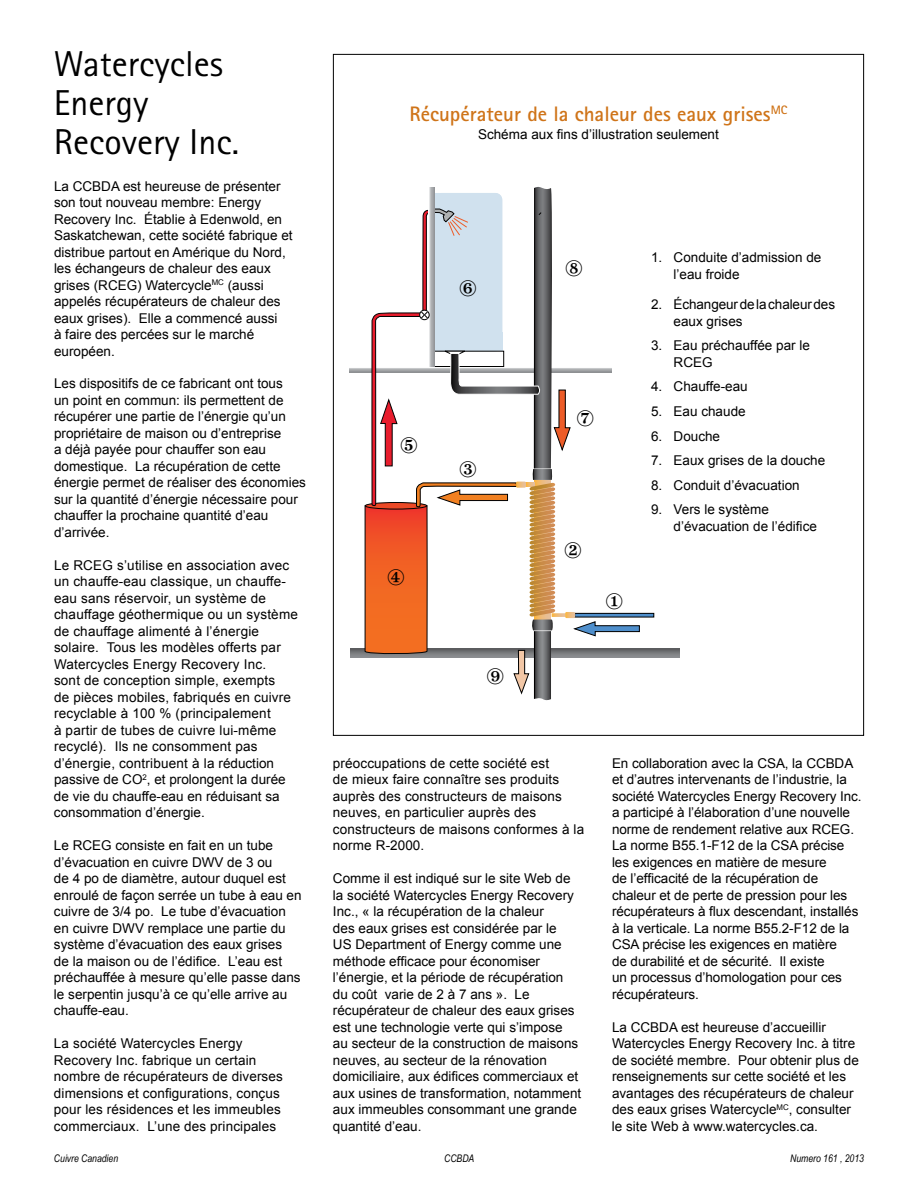
<style>
.page{position:relative;width:918px;height:1188px;background:#fff}
.page>*{position:absolute;margin:0;border:0;box-sizing:border-box;transform-origin:0 0}
.t1{font:36px/39px "Rotis Sans Serif Pro";color:#000}
.t2{font:700 21px "Rotis Sans Serif Pro";color:#cf7419}
.t3{font:13.5px/16.5px "Arial";color:#000}
.t4{font:italic 10.5px "Arial Narrow";color:#000}
</style>
<div class="page">
<svg style="left:349px;top:368px;width:16px;height:5px"></svg>
<div style="left:574px;top:613px;width:80px;height:4px;border:1px solid #000"></div>
<svg style="left:351px;top:649px;width:328px;height:8px"></svg>
<svg style="left:365px;top:187px;width:275px;height:514px"></svg>
<h1 class="t1" style="left:54px;top:44px;width:187px">Watercycles<br>Energy<br>Recovery Inc.</h1>
<p class="t3" style="left:54px;top:178px;width:240px">La CCBDA est heureuse de présenter son tout nouveau membre: Energy Recovery Inc. Établie à Edenwold, en Saskatchewan, cette société fabrique et distribue partout en Amérique du Nord, les échangeurs de chaleur des eaux grises (RCEG) Watercycle<sup>MC</sup> (aussi appelés récupérateurs de chaleur des eaux grises). Elle a commencé aussi<br>à faire des percées sur le marché européen.</p>
<p class="t3" style="left:54px;top:376px;width:253px">Les dispositifs de ce fabricant ont tous<br>un point en commun: ils permettent de récupérer une partie de l’énergie qu’un propriétaire de maison ou d’entreprise<br>a déjà payée pour chauffer son eau domestique. La récupération de cette énergie permet de réaliser des économies sur la quantité d’énergie nécessaire pour chauffer la prochaine quantité d’eau d’arrivée.</p>
<p class="t3" style="left:54px;top:557px;width:245px">Le RCEG s’utilise en association avec un chauffe-eau classique, un chauffe&shy;eau sans réservoir, un système de chauffage géothermique ou un système de chauffage alimenté à l’énergie solaire. Tous les modèles offerts par Watercycles Energy Recovery Inc.<br>sont de conception simple, exempts<br>de pièces mobiles, fabriqués en cuivre recyclable à 100 % (principalement<br>à partir de tubes de cuivre lui-même recyclé). Ils ne consomment pas d’énergie, contribuent à la réduction passive de CO<sup>2</sup>, et prolongent la durée de vie du chauffe-eau en réduisant sa consommation d’énergie.</p>
<p class="t3" style="left:54px;top:837px;width:249px">Le RCEG consiste en fait en un tube d’évacuation en cuivre DWV de 3 ou<br>de 4 po de diamètre, autour duquel est enroulé de façon serrée un tube à eau en cuivre de 3/4 po. Le tube d’évacuation en cuivre DWV remplace une partie du système d’évacuation des eaux grises<br>de la maison ou de l’édifice. L’eau est préchauffée à mesure qu’elle passe dans le serpentin jusqu’à ce qu’elle arrive au chauffe-eau.</p>
<p class="t3" style="left:54px;top:1035px;width:230px">La société Watercycles Energy Recovery Inc. fabrique un certain nombre de récupérateurs de diverses dimensions et configurations, conçus pour les résidences et les immeubles commerciaux. L’une des principales</p>
<h2 class="t2" style="left:410px;top:101px;width:379px">Récupérateur de la chaleur des eaux grises<sup>MC</sup></h2>
<p class="t3" style="left:478px;top:126px;width:242px">Schéma aux fins d’illustration seulement</p>
<p class="t3" style="left:674px;top:249px;width:149px;text-indent:-23px">1. Conduite d’admission de l’eau froide</p>
<p class="t3" style="left:674px;top:296px;width:163px;text-indent:-23px">2. Échangeur de la chaleur des eaux grises</p>
<p class="t3" style="left:674px;top:337px;width:138px;text-indent:-23px">3. Eau préchauffée par le<br>RCEG</p>
<p class="t3" style="left:651px;top:378px;width:98px">4. Chauffe-eau</p>
<p class="t3" style="left:651px;top:403px;width:96px">5. Eau chaude</p>
<p class="t3" style="left:651px;top:428px;width:71px">6. Douche</p>
<p class="t3" style="left:651px;top:452px;width:176px">7. Eaux grises de la douche</p>
<p class="t3" style="left:651px;top:477px;width:150px">8. Conduit d’évacuation</p>
<p class="t3" style="left:674px;top:501px;width:145px;text-indent:-23px">9. Vers le système d’évacuation de l’édifice</p>
<p class="t3" style="left:333px;top:755px;width:253px">préoccupations de cette société est<br>de mieux faire connaître ses produits auprès des constructeurs de maisons neuves, en particulier auprès des constructeurs de maisons conformes à la norme R-2000.</p>
<p class="t3" style="left:333px;top:870px;width:250px">Comme il est indiqué sur le site Web de la société Watercycles Energy Recovery Inc., « la récupération de la chaleur<br>des eaux grises est considérée par le<br>US Department of Energy comme une méthode efficace pour économiser l’énergie, et la période de récupération du coût varie de 2 à 7 ans ». Le récupérateur de chaleur des eaux grises est une technologie verte qui s’impose<br>au secteur de la construction de maisons neuves, au secteur de la rénovation domiciliaire, aux édifices commerciaux et aux usines de transformation, notamment aux immeubles consommant une grande quantité d’eau.</p>
<p class="t3" style="left:612px;top:755px;width:251px">En collaboration avec la CSA, la CCBDA et d’autres intervenants de l’industrie, la société Watercycles Energy Recovery Inc. a participé à l’élaboration d’une nouvelle norme de rendement relative aux RCEG.<br>La norme B55.1-F12 de la CSA précise les exigences en matière de mesure<br>de l’efficacité de la récupération de chaleur et de perte de pression pour les récupérateurs à flux descendant, installés à la verticale. La norme B55.2-F12 de la CSA précise les exigences en matière<br>de durabilité et de sécurité. Il existe<br>un processus d’homologation pour ces récupérateurs.</p>
<p class="t3" style="left:612px;top:1019px;width:248px">La CCBDA est heureuse d’accueillir Watercycles Energy Recovery Inc. à titre de société membre. Pour obtenir plus de renseignements sur cette société et les avantages des récupérateurs de chaleur des eaux grises Watercycle<sup>MC</sup>, consulter le site Web à www.watercycles.ca.</p>
<p class="t4" style="left:54px;top:1152px;width:66px">Cuivre Canadien</p>
<p class="t4" style="left:444px;top:1152px;width:32px">CCBDA</p>
<p class="t4" style="left:790px;top:1152px;width:75px">Numero 161 , 2013</p>
</div>
